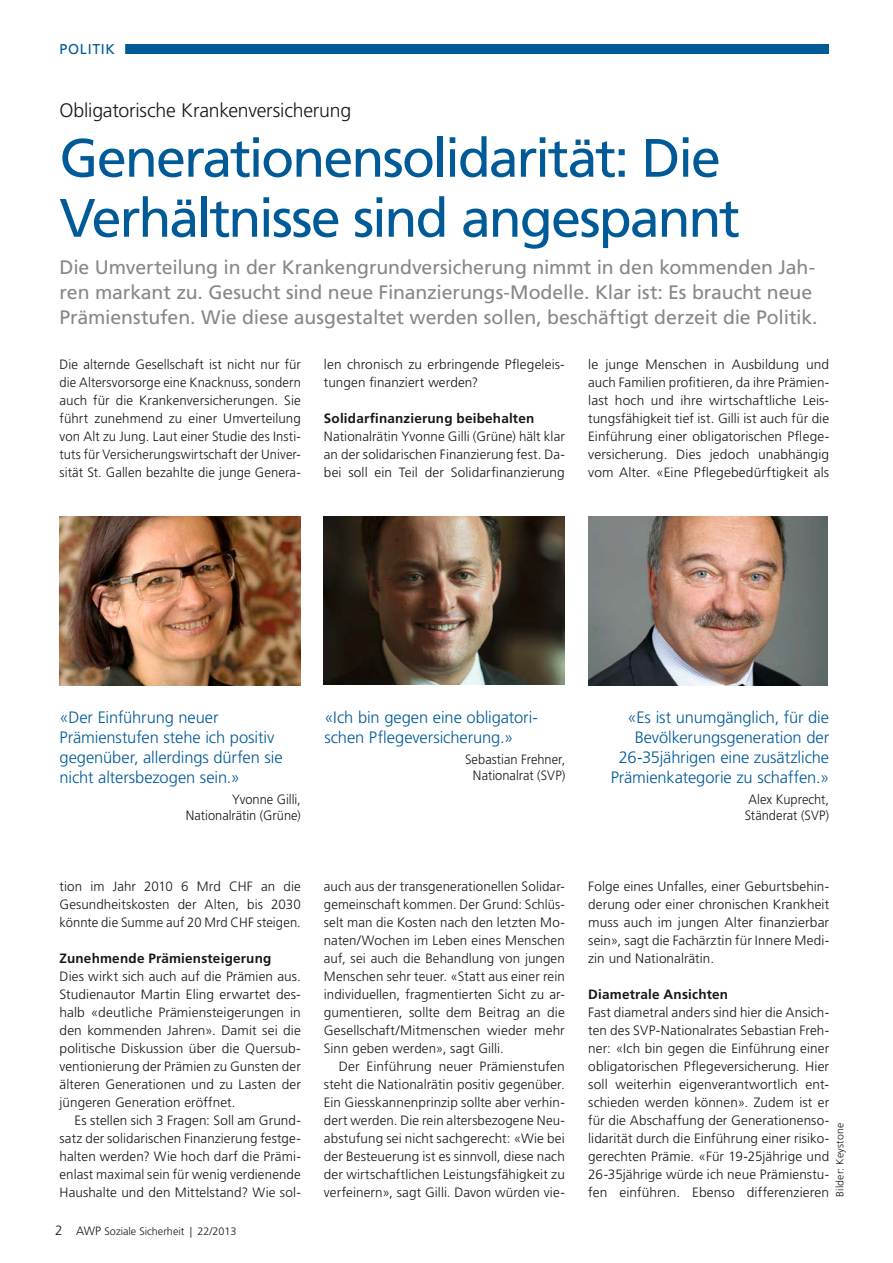
<style>
.page{position:relative;width:893px;height:1263px;background:#fff}
.page>*{position:absolute;margin:0;border:0;box-sizing:border-box;transform-origin:0 0}
.t1{font:54px/60px "Frutiger LT Pro";letter-spacing:-.04em;color:#005a98}
.t2{font:19.5px/24.8px "Frutiger LT Pro";letter-spacing:-.005em;color:#868786}
.t3{font:300 19.5px "Frutiger LT Pro";letter-spacing:-.015em;color:#181716}
.t4{font:300 16.5px/19.8px "Frutiger LT Pro";letter-spacing:-.005em;color:#005a98}
.t5{font:14.25px "Frutiger LT Pro";letter-spacing:.045em;color:#005a98}
.t6{font:300 13.5px/18px "Frutiger LT Pro";letter-spacing:.005em;color:#181716;text-align:justify}
.t7{font:300 13.5px/16.2px "Frutiger LT Pro";letter-spacing:.005em;color:#181716;text-align:center;scale:.95 1}
.t8{font:700 13.5px "Frutiger LT Pro";letter-spacing:.015em;color:#181716}
.t9{font:300 10.8px "Frutiger LT Pro";color:#181716}
.t10{font:300 10.5px "Frutiger LT Pro";letter-spacing:.015em;color:#181716}
.s1{font-size:13.5px}
.s2{font-size:12px}
</style>
<div class="page">
<div style="left:60px;top:45px;width:769px;height:9px;background:#005a98"></div>
<div style="left:49px;top:43px;width:76px;height:12px;background:#fff"></div>
<img style="left:324px;top:516px;width:241px;height:169px">
<img style="left:60px;top:516px;width:240px;height:169px">
<img style="left:588px;top:516px;width:240px;height:169px">
<p class="t5" style="left:60px;top:41px;width:57px">POLITIK</p>
<h2 class="t3" style="left:60px;top:99px;width:293px">Obligatorische Krankenversicherung</h2>
<h1 class="t1" style="left:60px;top:128px;width:682px">Generationensolidarität: Die<br>Verhältnisse sind angespannt</h1>
<p class="t2" style="left:60px;top:255px;width:760px">Die Umverteilung in der Krankengrundversicherung nimmt in den kommenden Jah&shy;ren markant zu. Gesucht sind neue Finanzierungs-Modelle. Klar ist: Es braucht neue<br>Prämienstufen. Wie diese ausgestaltet werden sollen, beschäftigt derzeit die Politik.</p>
<p class="t6" style="left:60px;top:355px;width:243px">Die alternde Gesellschaft ist nicht nur für die Altersvorsorge eine Knacknuss, sondern auch für die Krankenversicherungen. Sie führt zunehmend zu einer Umverteilung von Alt zu Jung. Laut einer Studie des Insti&shy;tuts für Versicherungswirtschaft der Univer&shy;sität St. Gallen bezahlte die junge Genera-</p>
<p class="t6" style="left:324px;top:355px;width:242px">len chronisch zu erbringende Pflegeleis&shy;tungen finanziert werden?</p>
<p class="t8" style="left:324px;top:410px;width:212px">Solidarfinanzierung beibehalten</p>
<p class="t6" style="left:324px;top:427px;width:242px">Nationalrätin Yvonne Gilli (Grüne) hält klar an der solidarischen Finanzierung fest. Da&shy;bei soll ein Teil der Solidarfinanzierung</p>
<p class="t6" style="left:588px;top:355px;width:242px">le junge Menschen in Ausbildung und auch Familien profitieren, da ihre Prämien&shy;last hoch und ihre wirtschaftliche Leis&shy;tungsfähigkeit tief ist. Gilli ist auch für die Einführung einer obligatorischen Pflege&shy;versicherung. Dies jedoch unabhängig vom Alter. «Eine Pflegebedürftigkeit als</p>
<p class="t4" style="left:60px;top:708px;width:225px">«Der Einführung neuer<br>Prämienstufen stehe ich positiv gegenüber, allerdings dürfen sie nicht altersbezogen sein.»</p>
<p class="t7" style="left:186px;top:791px;width:123px;text-align:right">Yvonne Gilli,<br>Nationalrätin (Grüne)</p>
<p class="t4" style="left:324px;top:707px;width:215px">«Ich bin gegen eine obligatori&shy;schen Pflegeversicherung.»</p>
<p class="t7" style="left:465px;top:751px;width:107px">Sebastian Frehner,<br>Nationalrat (SVP)</p>
<p class="t6" style="left:60px;top:877px;width:243px">tion im Jahr 2010 6 Mrd CHF an die Gesundheitskosten der Alten, bis 2030 könnte die Summe auf 20 Mrd CHF steigen.</p>
<p class="t8" style="left:60px;top:950px;width:213px">Zunehmende Prämiensteigerung</p>
<p class="t6" style="left:60px;top:967px;width:243px">Dies wirkt sich auch auf die Prämien aus.<br>Studienautor Martin Eling erwartet des&shy;halb «deutliche Prämiensteigerungen in den kommenden Jahren». Damit sei die politische Diskussion über die Quersub&shy;ventionierung der Prämien zu Gunsten der älteren Generationen und zu Lasten der jüngeren Generation eröffnet.</p>
<p class="t6" style="left:60px;top:1111px;width:243px;text-indent:15px">Es stellen sich 3 Fragen: Soll am Grund&shy;satz der solidarischen Finanzierung festge&shy;halten werden? Wie hoch darf die Prämi&shy;enlast maximal sein für wenig verdienende Haushalte und den Mittelstand? Wie sol-</p>
<p class="t9" style="left:55px;top:1225px;width:183px"><span class="s1">2</span> <span class="s2">AWP</span> Soziale Sicherheit | 22/2013</p>
<p class="t6" style="left:324px;top:877px;width:242px">auch aus der transgenerationellen Solidar&shy;gemeinschaft kommen. Der Grund: Schlüs&shy;selt man die Kosten nach den letzten Mo&shy;naten/Wochen im Leben eines Menschen auf, sei auch die Behandlung von jungen Menschen sehr teuer. «Statt aus einer rein individuellen, fragmentierten Sicht zu ar&shy;gumentieren, sollte dem Beitrag an die Gesellschaft/Mitmenschen wieder mehr Sinn geben werden», sagt Gilli.</p>
<p class="t6" style="left:324px;top:1057px;width:242px;text-indent:15px">Der Einführung neuer Prämienstufen steht die Nationalrätin positiv gegenüber.<br>Ein Giesskannenprinzip sollte aber verhin&shy;dert werden. Die rein altersbezogene Neu&shy;abstufung sei nicht sachgerecht: «Wie bei der Besteuerung ist es sinnvoll, diese nach der wirtschaftlichen Leistungsfähigkeit zu verfeinern», sagt Gilli. Davon würden vie-</p>
<p class="t4" style="left:611px;top:708px;width:220px;text-align:right">«Es ist unumgänglich, für die<br>Bevölkerungsgeneration der<br>26-35jährigen eine zusätzliche<br>Prämienkategorie zu schaffen.»</p>
<p class="t7" style="left:745px;top:791px;width:90px;text-align:left">Alex Kuprecht,<br>Ständerat (SVP)</p>
<p class="t6" style="left:588px;top:877px;width:242px">Folge eines Unfalles, einer Geburtsbehin&shy;derung oder einer chronischen Krankheit muss auch im jungen Alter finanzierbar sein», sagt die Fachärztin für Innere Medi&shy;zin und Nationalrätin.</p>
<p class="t8" style="left:588px;top:986px;width:141px">Diametrale Ansichten</p>
<p class="t6" style="left:588px;top:1003px;width:242px">Fast diametral anders sind hier die Ansich&shy;ten des SVP-Nationalrates Sebastian Freh&shy;ner: «Ich bin gegen die Einführung einer obligatorischen Pflegeversicherung. Hier soll weiterhin eigenverantwortlich ent&shy;schieden werden können». Zudem ist er für die Abschaffung der Generationenso&shy;lidarität durch die Einführung einer risiko&shy;gerechten Prämie. «Für 19-25jährige und 26-35jährige würde ich neue Prämienstu&shy;fen einführen. Ebenso differenzieren</p>
<p class="t10" style="left:834px;top:1197px;width:76px;rotate:-90deg">Bilder: Keystone</p>
</div>
